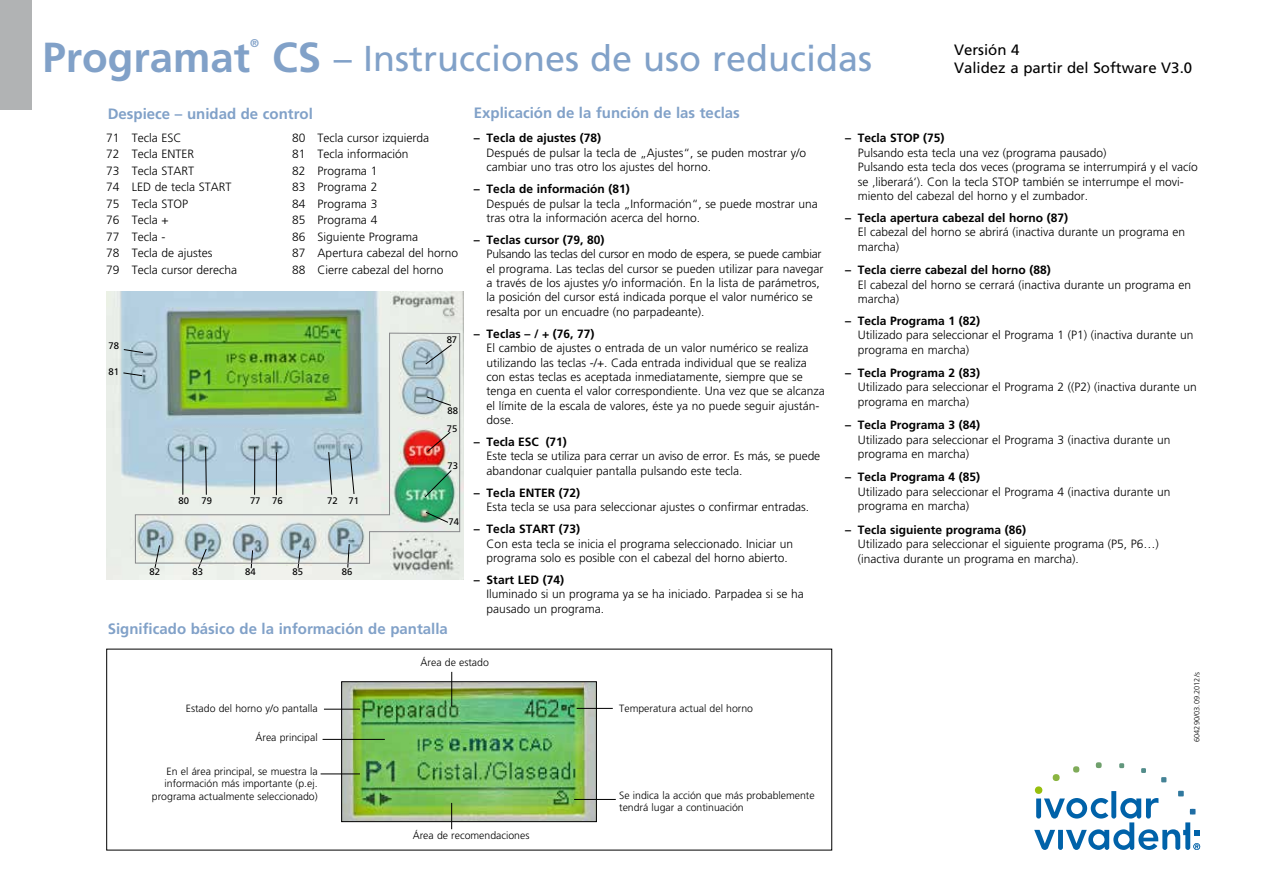
<style>
.page{position:relative;width:1263px;height:893px;background:#fff}
.page>*{position:absolute;margin:0;border:0;box-sizing:border-box;transform-origin:0 0}
.t1{font:700 42px "Frutiger";color:#81a1c8}
.t2{font:36px "Frutiger";color:#81a1c8}
.t3{font:700 15px "Frutiger";color:#81a1c8}
.t4{font:15px/18px "Frutiger";color:#000}
.t5{font:300 12px/14.4px "Frutiger";color:#000}
.t6{font:700 12px "Frutiger";color:#000}
.t7{font:700 11.25px "Frutiger";color:#81a1c8}
.t8{font:300 10.5px/12.6px "Frutiger";color:#000;text-align:right}
.t9{font:9.45px/17.5px "Frutiger";color:#000}
.t10{font:300 7.5px "Frutiger";color:#000}
.s1{font-weight:700;font-size:42px}
</style>
<div class="page">
<div style="left:0;top:0;width:32px;height:110px;background:#b1b3b4"></div>
<img style="left:106px;top:292px;width:357px;height:287px">
<svg style="left:123px;top:349px;width:12px;height:4px"></svg>
<svg style="left:123px;top:372px;width:12px;height:4px"></svg>
<svg style="left:154px;top:564px;width:6px;height:5px"></svg>
<svg style="left:198px;top:564px;width:9px;height:5px"></svg>
<svg style="left:297px;top:564px;width:4px;height:5px"></svg>
<svg style="left:347px;top:564px;width:3px;height:4px"></svg>
<img style="left:135px;top:332px;width:325px;height:232px">
<svg style="left:1034px;top:762px;width:166px;height:88px"></svg>
<img style="left:343px;top:683px;width:252px;height:137px">
<div style="left:341px;top:681px;width:256px;height:141px;border:1px solid #000"></div>
<hr style="left:323px;top:739px;width:62px;height:1px;background:#000">
<hr style="left:321px;top:773px;width:39px;height:1px;background:#000">
<hr style="left:324px;top:709px;width:36px;height:1px;background:#000">
<hr style="left:577px;top:708px;width:36px;height:1px;background:#000">
<hr style="left:574px;top:799px;width:42px;height:1px;background:#000">
<hr style="left:451px;top:672px;width:1px;height:34px;background:#000">
<svg style="left:451px;top:803px;width:1px;height:26px"></svg>
<h1 class="t1" style="left:43px;top:32px;width:209px">Programat</h1>
<p class="t7" style="left:250px;top:37px;width:10px">®</p>
<h2 class="t2" style="left:272px;top:37px;width:601px"><span class="s1">CS</span> – Instrucciones de uso reducidas</h2>
<p class="t3" style="left:108px;top:105px;width:207px">Despiece – unidad de control</p>
<p class="t4" style="left:954px;top:41px;width:240px">Versión 4<br>Validez a partir del Software V3.0</p>
<p class="t3" style="left:474px;top:104px;width:267px">Explicación de la función de las teclas</p>
<p class="t6" style="left:474px;top:131px;width:129px">– Tecla de ajustes (78)</p>
<p class="t5" style="left:487px;top:146px;width:321px">Después de pulsar la tecla de „Ajustes“, se puden mostrar y/o cambiar uno tras otro los ajustes del horno.</p>
<p class="t6" style="left:474px;top:182px;width:157px">– Tecla de información (81)</p>
<p class="t5" style="left:487px;top:196px;width:333px">Después de pulsar la tecla „Información“, se puede mostrar una tras otra la información acerca del horno.</p>
<p class="t6" style="left:474px;top:233px;width:132px">– Teclas cursor (79, 80)</p>
<p class="t5" style="left:487px;top:247px;width:338px">Pulsando las teclas del cursor en modo de espera, se puede cambiar el programa. Las teclas del cursor se pueden utilizar para navegar a través de los ajustes y/o información. En la lista de parámetros, la posición del cursor está indicada porque el valor numérico se resalta por un encuadre (no parpadeante).</p>
<p class="t6" style="left:474px;top:327px;width:122px">– Teclas – / + (76, 77)</p>
<p class="t5" style="left:487px;top:341px;width:340px">El cambio de ajustes o entrada de un valor numérico se realiza utilizando las teclas -/+. Cada entrada individual que se realiza con estas teclas es aceptada inmediatamente, siempre que se tenga en cuenta el valor correspondiente. Una vez que se alcanza el límite de la escala de valores, éste ya no puede seguir ajustán&shy;dose.</p>
<p class="t6" style="left:474px;top:435px;width:94px">– Tecla ESC (71)</p>
<p class="t5" style="left:487px;top:449px;width:335px">Este tecla se utiliza para cerrar un aviso de error. Es más, se puede abandonar cualquier pantalla pulsando este tecla.</p>
<p class="t6" style="left:474px;top:486px;width:108px">– Tecla ENTER (72)</p>
<p class="t5" style="left:487px;top:500px;width:324px">Esta tecla se usa para seleccionar ajustes o confirmar entradas.</p>
<p class="t6" style="left:474px;top:522px;width:108px">– Tecla START (73)</p>
<p class="t5" style="left:487px;top:536px;width:308px">Con esta tecla se inicia el programa seleccionado. Iniciar un programa solo es posible con el cabezal del horno abierto.</p>
<p class="t6" style="left:474px;top:573px;width:92px">– Start LED (74)</p>
<p class="t5" style="left:487px;top:587px;width:319px">Iluminado si un programa ya se ha iniciado. Parpadea si se ha pausado un programa.</p>
<p class="t5" style="left:106px;top:129px;width:132px;line-height:16.5px">71 Tecla ESC<br>72 Tecla ENTER<br>73 Tecla START<br>74 LED de tecla START<br>75 Tecla STOP<br>76 Tecla +<br>77 Tecla -<br>78 Tecla de ajustes<br>79 Tecla cursor derecha</p>
<p class="t5" style="left:292px;top:129px;width:167px;line-height:16.5px">80 Tecla cursor izquierda<br>81 Tecla información<br>82 Programa 1<br>83 Programa 2<br>84 Programa 3<br>85 Programa 4<br>86 Siguiente Programa<br>87 Apertura cabezal del horno<br>88 Cierre cabezal del horno</p>
<p class="t6" style="left:845px;top:131px;width:101px">– Tecla STOP (75)</p>
<p class="t5" style="left:858px;top:146px;width:342px">Pulsando esta tecla una vez (programa pausado)<br>Pulsando esta tecla dos veces (programa se interrumpirá y el vacío se ‚liberará‘). Con la tecla STOP también se interrumpe el movi&shy;miento del cabezal del horno y el zumbador.</p>
<p class="t6" style="left:845px;top:211px;width:225px">– Tecla apertura cabezal del horno (87)</p>
<p class="t5" style="left:858px;top:225px;width:329px">El cabezal del horno se abrirá (inactiva durante un programa en marcha)</p>
<p class="t6" style="left:845px;top:263px;width:207px">– Tecla cierre cabezal del horno (88)</p>
<p class="t5" style="left:858px;top:277px;width:335px">El cabezal del horno se cerrará (inactiva durante un programa en marcha)</p>
<p class="t6" style="left:845px;top:314px;width:137px">– Tecla Programa 1 (82)</p>
<p class="t5" style="left:858px;top:328px;width:337px">Utilizado para seleccionar el Programa 1 (P1) (inactiva durante un programa en marcha)</p>
<p class="t6" style="left:845px;top:366px;width:137px">– Tecla Programa 2 (83)</p>
<p class="t5" style="left:858px;top:380px;width:341px">Utilizado para seleccionar el Programa 2 ((P2) (inactiva durante un programa en marcha)</p>
<p class="t6" style="left:845px;top:418px;width:137px">– Tecla Programa 3 (84)</p>
<p class="t5" style="left:858px;top:432px;width:314px">Utilizado para seleccionar el Programa 3 (inactiva durante un programa en marcha)</p>
<p class="t6" style="left:845px;top:470px;width:137px">– Tecla Programa 4 (85)</p>
<p class="t5" style="left:858px;top:485px;width:314px">Utilizado para seleccionar el Programa 4 (inactiva durante un programa en marcha)</p>
<p class="t6" style="left:845px;top:522px;width:183px">– Tecla siguiente programa (86)</p>
<p class="t5" style="left:858px;top:537px;width:303px">Utilizado para seleccionar el siguiente programa (P5, P6…) (inactiva durante un programa en marcha).</p>
<p class="t9" style="left:447px;top:331px;width:12px">87</p>
<p class="t9" style="left:108px;top:337px;width:12px">78</p>
<p class="t9" style="left:108px;top:363px;width:12px">81</p>
<p class="t9" style="left:447px;top:402px;width:13px">88<br>75</p>
<p class="t9" style="left:447px;top:457px;width:12px">73</p>
<p class="t9" style="left:178px;top:492px;width:12px">80</p>
<p class="t9" style="left:202px;top:492px;width:12px">79</p>
<p class="t9" style="left:250px;top:492px;width:12px">77</p>
<p class="t9" style="left:272px;top:492px;width:12px">76</p>
<p class="t9" style="left:327px;top:492px;width:33px">72 71</p>
<p class="t9" style="left:448px;top:513px;width:12px">74</p>
<p class="t9" style="left:150px;top:563px;width:12px">82</p>
<p class="t9" style="left:192px;top:563px;width:12px">83</p>
<p class="t9" style="left:245px;top:563px;width:12px">84</p>
<p class="t9" style="left:292px;top:563px;width:12px">85</p>
<p class="t9" style="left:342px;top:563px;width:12px">86</p>
<p class="t3" style="left:108px;top:620px;width:342px">Significado básico de la información de pantalla</p>
<p class="t8" style="left:186px;top:702px;width:133px">Estado del horno y/o pantalla</p>
<p class="t8" style="left:256px;top:732px;width:64px">Área principal</p>
<p class="t8" style="left:152px;top:765px;width:167px">En el área principal, se muestra la información más importante (p.ej. programa actualmente seleccionado)</p>
<p class="t8" style="left:421px;top:656px;width:70px">Área de estado</p>
<p class="t8" style="left:413px;top:829px;width:118px">Área de recomendaciones</p>
<p class="t8" style="left:619px;top:702px;width:135px">Temperatura actual del horno</p>
<p class="t8" style="left:619px;top:789px;width:197px;text-align:left">Se indica la acción que más probablemente tendrá lugar a continuación</p>
<p class="t10" style="left:1193px;top:742px;width:71px;rotate:-90deg">604290/03.09.2012/s</p>
</div>
